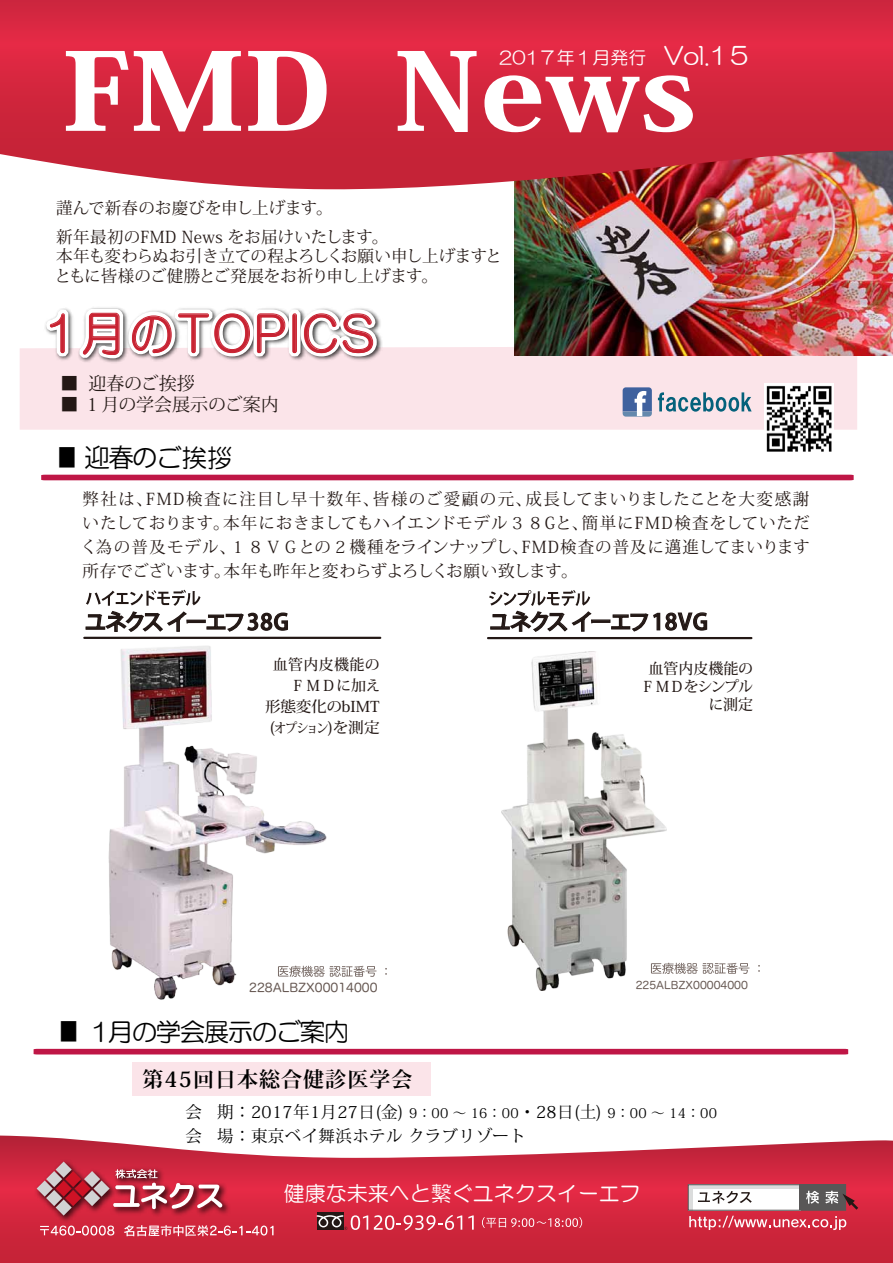
<style>
.page{position:relative;width:893px;height:1263px;background:#fff}
.page>*{position:absolute;margin:0;border:0;box-sizing:border-box;transform-origin:0 0}
.t1{font:48.45px "HG Maru Gothic MPRO";letter-spacing:.1em;color:#c82332;scale:.91 1}
.t2{font:25.5px "HG Maru Gothic MPRO";letter-spacing:-.06em;color:#000}
.t3{font:25.5px "Koz Go Pro";color:#000;scale:.75 1}
.t4{font:500 21.75px "Koz Go Pro";letter-spacing:-.05em;color:#231815}
.t5{font:500 21.75px "Koz Go Pro";letter-spacing:-.07em;color:#231815}
.t6{font:21px "HG Maru Gothic MPRO";color:#fff}
.t7{font:700 21px "Koz Min Pro";letter-spacing:.05em;color:#000}
.t8{font:18px "Koz Min Pro";color:#231815}
.t9{font:17.85px "HG Maru Gothic MPRO";color:#fff}
.t10{font:16.5px/24px "Koz Min Pro";letter-spacing:-.015em;color:#231815;text-align:justify}
.t11{font:16.5px/24px "Koz Min Pro";letter-spacing:.025em;color:#000}
.t12{font:16.5px/19.5px "Koz Min Pro";letter-spacing:-.035em;color:#231815}
.t13{font:16.5px/28.5px "Koz Min Pro";letter-spacing:.015em;color:#231815}
.t14{font:500 15px/21px "Koz Min Pro";color:#231815;text-align:right}
.t15{font:500 15px/18px "Koz Min Pro";letter-spacing:-.025em;color:#231815;text-align:right}
.t16{font:12px "Hira Maru Pro W4";color:#665852}
.t17{font:10.5px "Hira Maru Pro W4";color:#665852}
.s1{font-size:23.85px}
.s2{font-family:"HG Maru Gothic MPRO"}
.s3{font-size:13.5px}
.s4{font-family:"Koz Go Pro"}
</style>
<div class="page">
<div style="left:20px;top:346px;width:837px;height:84px;background:#fbe4e9"></div>
<img style="left:515px;top:190px;width:378px;height:166px">
<svg style="left:0;top:0;width:893px;height:190px;background:#d03146"></svg>
<svg style="left:66px;top:51px;width:62px;height:80px"></svg>
<svg style="left:134px;top:51px;width:107px;height:80px"></svg>
<svg style="left:248px;top:51px;width:79px;height:80px"></svg>
<svg style="left:398px;top:51px;width:79px;height:81px"></svg>
<svg style="left:484px;top:75px;width:209px;height:57px"></svg>
<svg style="left:0;top:1135px;width:893px;height:128px;background:#d64559"></svg>
<div style="left:689px;top:1184px;width:112px;height:26px;background:#fff"></div>
<svg style="left:40px;top:1226px;width:74px;height:9px"></svg>
<svg style="left:124px;top:1225px;width:150px;height:11px;background:#dd6d7c"></svg>
<hr style="left:689px;top:1185px;width:4px;height:25px;background:#dbdcdc">
<hr style="left:688px;top:1185px;width:158px;height:4px;background:#dbdcdc">
<div style="left:799px;top:1185px;width:47px;height:25px;background:#595757"></div>
<div style="left:688px;top:1184px;width:158px;height:27px;border:1px solid #595757"></div>
<svg style="left:689px;top:1191px;width:172px;height:39px"></svg>
<img style="left:32px;top:1156px;width:201px;height:70px">
<svg style="left:37px;top:1161px;width:186px;height:54px;background:#c14b5b"></svg>
<svg style="left:374px;top:1215px;width:88px;height:15px"></svg>
<svg style="left:468px;top:1215px;width:6px;height:15px"></svg>
<svg style="left:482px;top:1217px;width:100px;height:11px"></svg>
<div style="left:317px;top:1212px;width:26px;height:18px;background:#231815"></div>
<svg style="left:317px;top:1215px;width:51px;height:15px"></svg>
<div style="left:41px;top:475px;width:813px;height:5px;background:#bf1646"></div>
<div style="left:37px;top:346px;width:353px;height:24px;background:#fbe4e9"></div>
<svg style="left:658px;top:392px;width:94px;height:20px;background:#9eb2bf"></svg>
<svg style="left:623px;top:387px;width:29px;height:30px"></svg>
<img style="left:502px;top:651px;width:164px;height:340px">
<svg style="left:42px;top:307px;width:341px;height:55px"></svg>
<img style="left:108px;top:646px;width:219px;height:354px">
<svg style="left:278px;top:966px;width:99px;height:11px"></svg>
<svg style="left:651px;top:963px;width:98px;height:11px"></svg>
<svg style="left:85px;top:590px;width:203px;height:42px"></svg>
<hr style="left:84px;top:637px;width:296px;height:2px;background:#231815">
<hr style="left:488px;top:637px;width:263px;height:2px;background:#231815">
<svg style="left:489px;top:590px;width:219px;height:50px"></svg>
<img style="left:764px;top:383px;width:70px;height:69px">
<div style="left:34px;top:1049px;width:814px;height:5px;background:#bf1646"></div>
<div style="left:133px;top:1063px;width:298px;height:33px;background:#fbe4e9"></div>
<p class="t9" style="left:499px;top:49px;width:253px">201７年１月発行　<span class="s1">Vol.1５</span></p>
<p class="t13" style="left:56px;top:194px;width:333px">謹んで新春のお慶びを申し上げます。<br>新年最初のFMD News をお届けいたします。</p>
<p class="t12" style="left:54px;top:246px;width:448px">本年も変わらぬお引き立ての程よろしくお願い申し上げますとともに皆様のご健勝とご発展をお祈り申し上げます。</p>
<h1 class="t1" style="left:44px;top:309px;width:363px">1月のTOPICS</h1>
<p class="t8" style="left:60px;top:370px;width:136px">■ 迎春のご挨拶</p>
<p class="t8" style="left:60px;top:392px;width:220px">■ １月の学会展示のご案内</p>
<h2 class="t3" style="left:57px;top:441px;width:235px">■ 迎春の<span class="s2">ご挨拶</span></h2>
<p class="t10" style="left:81px;top:486px;width:731px">弊社は、FMD検査に注目し早十数年、皆様のご愛顧の元、成長してまいりましたことを大変感謝いたしております。本年におきましてもハイエンドモデル３８Gと、簡単にFMD検査をしていただく為の普及モデル、１８ＶＧとの２機種をラインナップし、FMD検査の普及に邁進してまいります所存でございます。本年も昨年と変わらずよろしくお願い致します。</p>
<h3 class="t5" style="left:85px;top:608px;width:206px">ユネクスイーエフ38G</h3>
<h3 class="t4" style="left:489px;top:608px;width:220px">ユネクスイーエフ18VG</h3>
<p class="t14" style="left:265px;top:654px;width:117px">血管内皮機能の<br>ＦＭＤに加え<br>形態変化のbIMT (<span class="s3">オプション</span>)を測定</p>
<p class="t15" style="left:640px;top:658px;width:114px">血管内皮機能の<br>ＦＭＤをシンプルに測定</p>
<p class="t16" style="left:249px;top:977px;width:130px">228ALBZX00014000</p>
<p class="t17" style="left:636px;top:976px;width:114px">225ALBZX00004000</p>
<h2 class="t2" style="left:59px;top:1019px;width:292px"><span class="s4">■</span> 1月の学会展示のご案内</h2>
<p class="t7" style="left:143px;top:1064px;width:271px">第45回日本総合健診医学会</p>
<p class="t11" style="left:185px;top:1099px;width:533px">会 期：2017年1月27日(金) <span class="s3">9：00 ～ 16：00</span>・28日(土) <span class="s3">9：00 ～ 14：00</span>会 場：東京ベイ舞浜ホテル クラブリゾート</p>
<p class="t6" style="left:284px;top:1183px;width:358px">健康な未来へと繋ぐユネクスイーエフ</p>
</div>
